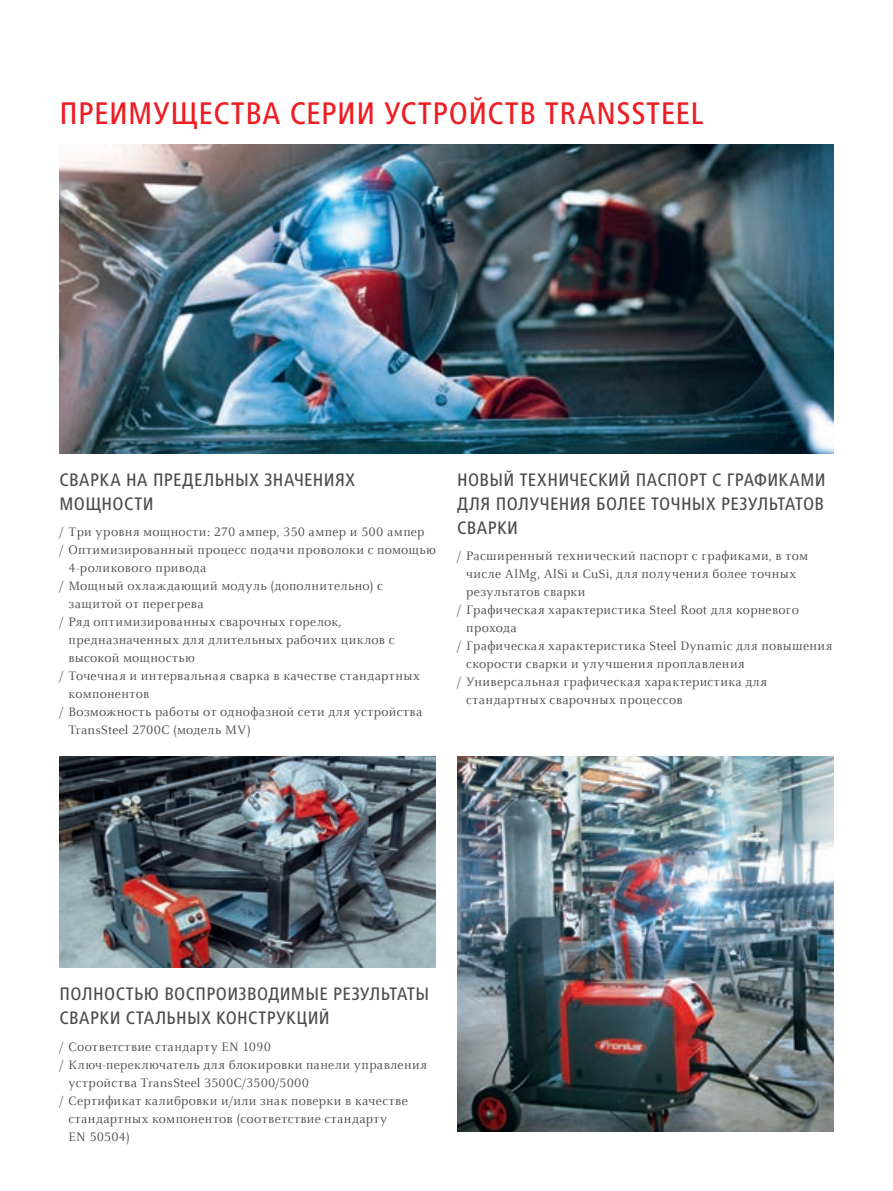
<style>
.page{position:relative;width:893px;height:1191px;background:#fff}
.page>*{position:absolute;margin:0;border:0;box-sizing:border-box;transform-origin:0 0}
.t1{font:500 condensed 32.4px "Frutiger Next LTW1 G";letter-spacing:.02em;color:#ee1d23}
.t2{font:500 condensed 18.75px/24px "Frutiger Next LTW1 G";letter-spacing:.08em;color:#4b4c4d}
.t3{font:500 condensed 18.75px/24px "Frutiger Next LTW1 G";letter-spacing:.025em;color:#4b4c4d}
.t4{font:13.5px "Celeste Offc Pro";letter-spacing:.03em;color:#4b4c4d}
.t5{font:13.5px "Celeste Offc Pro";letter-spacing:.01em;color:#4b4c4d}
</style>
<div class="page">
<img style="left:60px;top:756px;width:376px;height:211px">
<img style="left:457px;top:756px;width:376px;height:375px">
<img style="left:60px;top:145px;width:773px;height:308px">
<h1 class="t1" style="left:60px;top:94px;width:645px">ПРЕИМУЩЕСТВА СЕРИИ УСТРОЙСТВ TRANSSTEEL</h1>
<h2 class="t3" style="left:60px;top:467px;width:297px">СВАРКА НА ПРЕДЕЛЬНЫХ ЗНАЧЕНИЯХ<br>МОЩНОСТИ</h2>
<p class="t4" style="left:60px;top:524px;width:367px">/ Три уровня мощности: 270 ампер, 350 ампер и 500 ампер</p>
<p class="t4" style="left:60px;top:542px;width:378px">/ Оптимизированный процесс подачи проволоки с помощью</p>
<p class="t4" style="left:69px;top:560px;width:139px">4-роликового привода</p>
<p class="t4" style="left:60px;top:578px;width:325px">/ Мощный охлаждающий модуль (дополнительно) с</p>
<p class="t4" style="left:69px;top:596px;width:137px">защитой от перегрева</p>
<p class="t4" style="left:60px;top:614px;width:283px">/ Ряд оптимизированных сварочных горелок,</p>
<p class="t4" style="left:69px;top:632px;width:327px">предназначенных для длительных рабочих циклов с</p>
<p class="t5" style="left:69px;top:649px;width:128px">высокой мощностью</p>
<p class="t4" style="left:60px;top:667px;width:362px">/ Точечная и интервальная сварка в качестве стандартных</p>
<p class="t4" style="left:69px;top:685px;width:82px">компонентов</p>
<p class="t4" style="left:60px;top:703px;width:364px">/ Возможность работы от однофазной сети для устройства</p>
<p class="t4" style="left:69px;top:721px;width:184px">TransSteel 2700C (модель MV)</p>
<h2 class="t2" style="left:457px;top:467px;width:370px;text-align:justify">НОВЫЙ ТЕХНИЧЕСКИЙ ПАСПОРТ С ГРАФИКАМИ ДЛЯ П ОЛУЧЕНИЯ БОЛЕЕ ТОЧНЫХ РЕЗУЛЬТАТОВ СВАРКИ</h2>
<p class="t4" style="left:457px;top:548px;width:352px">/ Расширенный технический паспорт с графиками, в том</p>
<p class="t4" style="left:466px;top:566px;width:332px">числе AlMg, AlSi и CuSi, для получения более точных</p>
<p class="t4" style="left:466px;top:584px;width:121px">результатов сварки</p>
<p class="t4" style="left:457px;top:602px;width:343px">/ Графическая характеристика Steel Root для корневого</p>
<p class="t4" style="left:466px;top:620px;width:52px">прохода</p>
<p class="t4" style="left:457px;top:638px;width:377px">/ Графическая характеристика Steel Dynamic для повышения</p>
<p class="t4" style="left:466px;top:656px;width:280px">скорости сварки и улучшения проплавления</p>
<p class="t4" style="left:457px;top:673px;width:312px">/ Универсальная графическая характеристика для</p>
<p class="t4" style="left:466px;top:691px;width:218px">стандартных сварочных процессов</p>
<h2 class="t2" style="left:60px;top:982px;width:371px">ПОЛНОСТЬЮ ВОСП РОИЗВОДИМЫЕ РЕЗУЛЬТАТЫ<br>СВАРКИ СТАЛЬНЫХ КОНСТРУКЦИЙ</h2>
<p class="t4" style="left:60px;top:1038px;width:213px">/ Соответствие стандарту EN 1090</p>
<p class="t4" style="left:60px;top:1056px;width:369px">/ Ключ-переключатель для блокировки панели управления</p>
<p class="t4" style="left:69px;top:1074px;width:242px">устройства TransSteel 3500C/3500/5000</p>
<p class="t4" style="left:60px;top:1092px;width:350px">/ Сертификат калибровки и/или знак поверки в качестве</p>
<p class="t4" style="left:69px;top:1110px;width:320px">стандартных компонентов (соответствие стандарту</p>
<p class="t4" style="left:69px;top:1128px;width:63px">EN 50504)</p>
</div>
